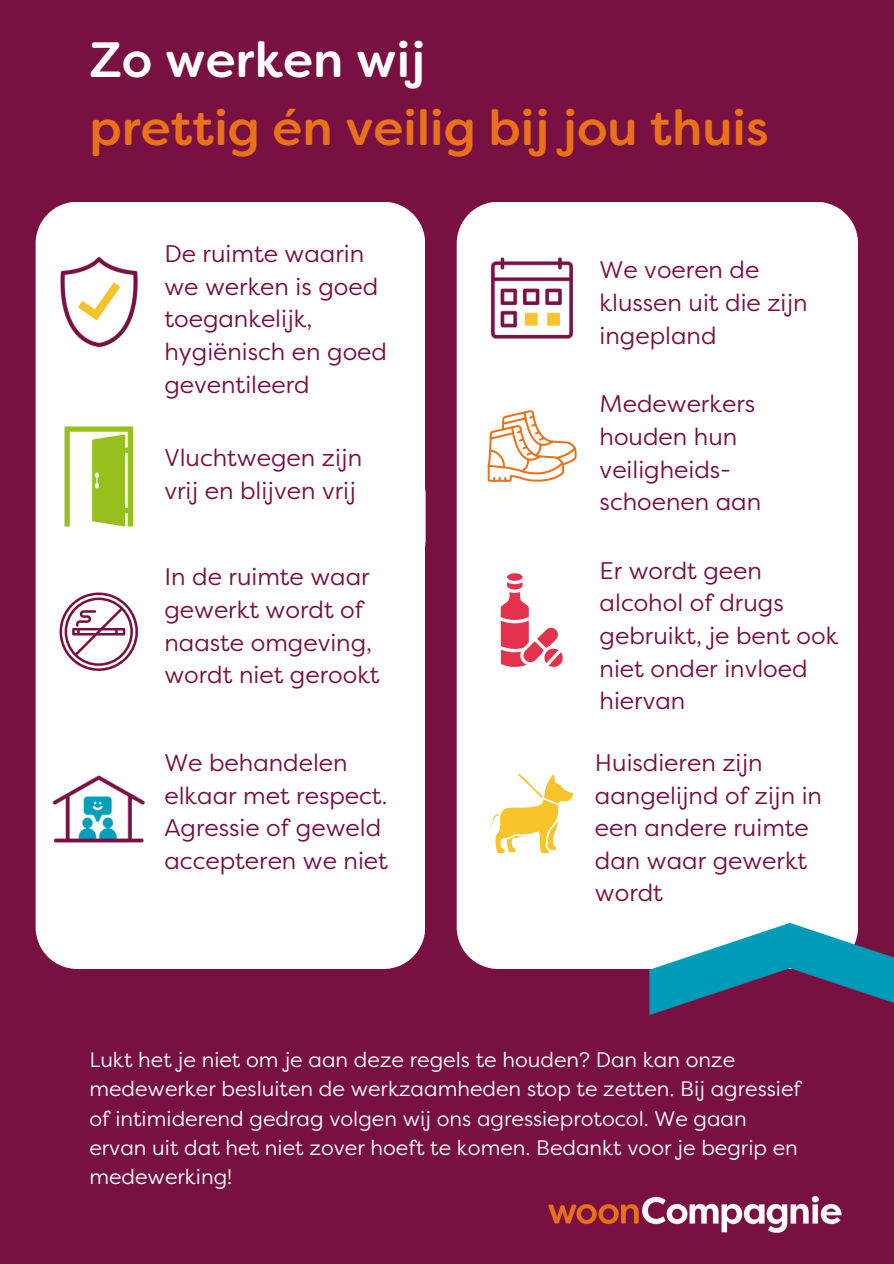
<style>
.page{position:relative;width:894px;height:1264px;background:#fff}
.page>*{position:absolute;margin:0;border:0;box-sizing:border-box;transform-origin:0 0}
.t1{font:500 49.5px/68.7px "Filson Soft";color:#e97219}
.t2{font:24px/32.7px "Filson Pro";color:#791042}
.t3{font:21px/29.2px "Filson Pro";color:#f9f9f9}
.s1{color:#fff}
</style>
<div class="page">
<div style="left:0;top:0;width:893px;height:1263px;background:#791042"></div>
<div style="left:36px;top:202px;width:389px;height:766px;background:#fff"></div>
<div style="left:50px;top:453px;width:375px;height:128px;background:#fff"></div>
<svg style="left:59px;top:592px;width:79px;height:79px"></svg>
<img style="left:548px;top:1196px;width:293px;height:36px">
<div style="left:456px;top:202px;width:401px;height:767px;background:#fff"></div>
<img style="left:456px;top:202px;width:160px;height:215px">
<img style="left:35px;top:685px;width:192px;height:256px">
<img style="left:35px;top:202px;width:162px;height:244px">
<svg style="left:64px;top:426px;width:69px;height:100px;background:#bfd775"></svg>
<svg style="left:487px;top:410px;width:89px;height:72px;background:#fae1ce"></svg>
<div style="left:507px;top:573px;width:15px;height:8px;background:#e4314c;border-radius:50%"></div>
<svg style="left:500px;top:582px;width:62px;height:84px;background:#f2a3af"></svg>
<svg style="left:487px;top:773px;width:86px;height:80px;background:#fce9b1"></svg>
<img style="left:642px;top:821px;width:251px;height:194px">
<p class="t1" style="left:89px;top:30px;width:680px"><span class="s1">Zo werken wij<br></span>prettig én veilig bij jou thuis</p>
<p class="t2" style="left:164px;top:238px;width:224px">De ruimte waarin we werken is goed toegankelijk, hygiënisch en goed geventileerd</p>
<h2 class="t2" style="left:164px;top:442px;width:199px">Vluchtwegen zijn vrij en blijven vrij</h2>
<h1 class="t2" style="left:164px;top:561px;width:217px">In de ruimte waar gewerkt wordt of naaste omgeving, wordt niet gerookt</h1>
<h2 class="t2" style="left:164px;top:746px;width:225px">We behandelen elkaar met respect.<br>Agressie of geweld accepteren we niet</h2>
<p class="t2" style="left:599px;top:254px;width:209px">We voeren de klussen uit die zijn ingepland</p>
<h2 class="t2" style="left:599px;top:388px;width:163px">Medewerkers houden hun veiligheids&shy;schoenen aan</h2>
<h2 class="t2" style="left:599px;top:554px;width:240px">Er wordt geen alcohol of drugs gebruikt, je bent ook niet onder invloed hiervan</h2>
<p class="t2" style="left:594px;top:746px;width:228px">Huisdieren zijn aangelijnd of zijn in een andere ruimte dan waar gewerkt wordt</p>
<p class="t3" style="left:89px;top:1045px;width:713px">Lukt het je niet om je aan deze regels te houden? Dan kan onze medewerker besluiten de werkzaamheden stop te zetten. Bij agressief of intimiderend gedrag volgen wij ons agressieprotocol. We gaan ervan uit dat het niet zover hoeft te komen. Bedankt voor je begrip en medewerking!</p>
</div>
